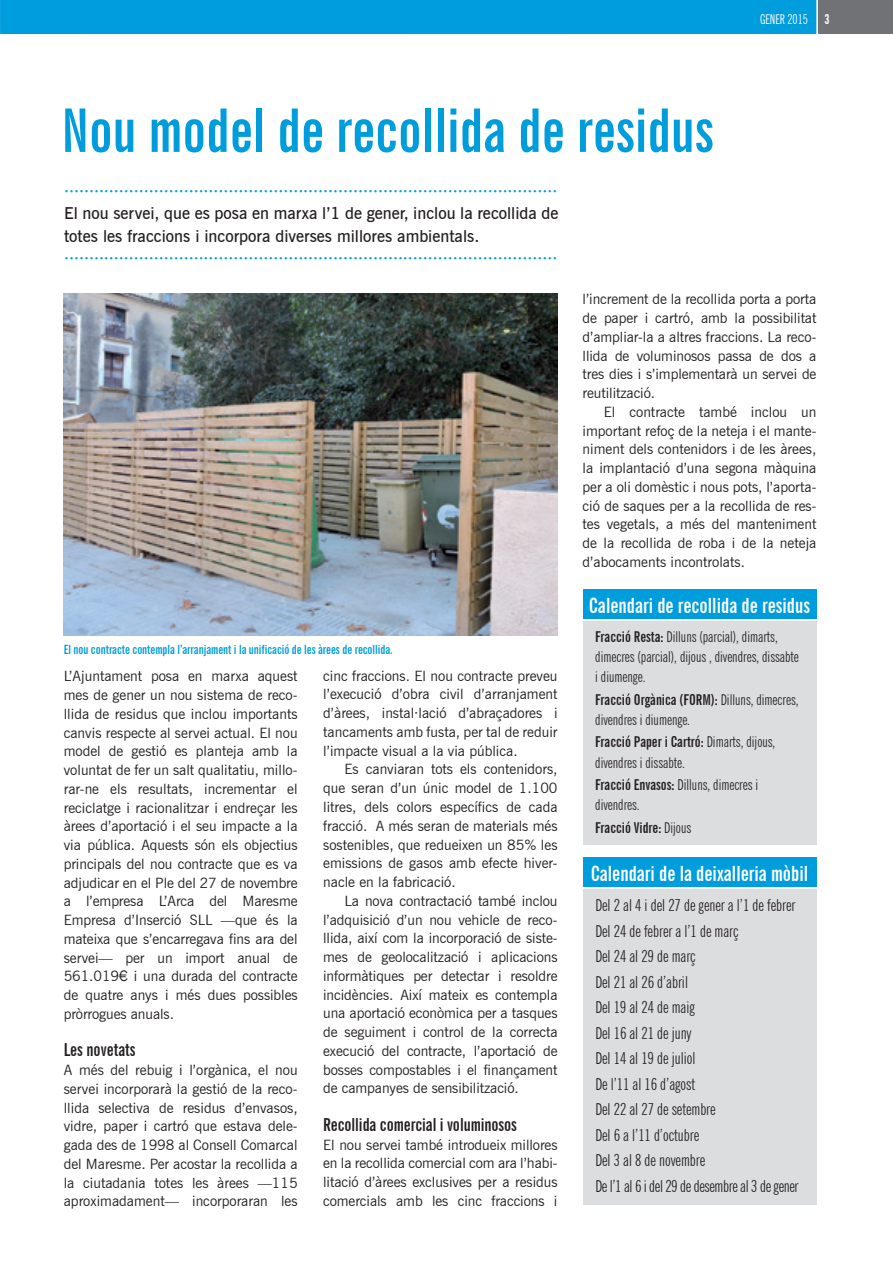
<style>
.page{position:relative;width:893px;height:1263px;background:#fff}
.page>*{position:absolute;margin:0;border:0;box-sizing:border-box;transform-origin:0 0}
.t1{font:700 extra-condensed 60px "News Gothic BT";color:#009ddc}
.t2{font:700 extra-condensed 21px "News Gothic BT";color:#fff}
.t3{font:700 extra-condensed 18px "News Gothic BT";letter-spacing:-.005em;color:#231f20}
.t4{font:extra-condensed 16.5px/25.5px "News Gothic BT";color:#231f20}
.t5{font:600 16.5px "News Gothic BT";color:#009ddc}
.t6{font:600 16.5px/22.5px "News Gothic BT";color:#231f20}
.t7{font:extra-condensed 15px/20.2px "News Gothic BT";color:#231f20}
.t8{font:700 extra-condensed 15px "News Gothic BT";color:#231f20}
.t9{font:14.25px/18.8px "News Gothic BT";color:#231f20;text-align:justify}
.t10{font:extra-condensed 13.5px "News Gothic BT";color:#fff}
.t11{font:700 extra-condensed 12.75px "News Gothic BT";letter-spacing:-.005em;color:#009ddc}
.s1{font-weight:700}
.s2{font-family:"News Gothic"}
.s3{font-weight:400}
</style>
<div class="page">
<div style="left:818px;top:0;width:75px;height:34px;background:#717275"></div>
<div style="left:0;top:0;width:816px;height:34px;background:#009ddc"></div>
<img style="left:64px;top:293px;width:493px;height:343px">
<div style="left:583px;top:857px;width:233px;height:30px;background:#009ddc"></div>
<div style="left:583px;top:889px;width:233px;height:315px;background:#dcdddf"></div>
<div style="left:583px;top:589px;width:233px;height:30px;background:#009ddc"></div>
<div style="left:583px;top:621px;width:233px;height:223px;background:#dcdddf"></div>
<h1 class="t1" style="left:62px;top:94px;width:654px">Nou model de recollida de residus</h1>
<p class="t5" style="left:64px;top:181px;width:495px">···································································································</p>
<p class="t6" style="left:64px;top:202px;width:496px">El nou servei, que es posa en marxa l’1 de gener, inclou la recollida de totes les fraccions i incorpora diverses millores ambientals.</p>
<p class="t5" style="left:64px;top:248px;width:495px">···································································································</p>
<p class="t10" style="left:760px;top:11px;width:71px">GENER 2015 <span class="s1">3</span></p>
<p class="t11" style="left:64px;top:642px;width:331px">El nou contracte contempla l’arranjament i la unificació de les àrees de recollida.</p>
<p class="t9" style="left:64px;top:667px;width:235px">L’Ajuntament posa en marxa aquest mes de gener un nou sistema de reco&shy;llida de residus que inclou importants canvis respecte al servei actual. El nou model de gestió es planteja amb la voluntat de fer un salt qualitatiu, millo&shy;rar-ne els resultats, incrementar el reciclatge i racionalitzar i endreçar les àrees d’aportació i el seu impacte a la via pública. Aquests són els objectius principals del nou contracte que es va adjudicar en el Ple del 27 de novembre a l’empresa L’Arca del Maresme Empresa d’Inserció SLL —que és la mateixa que s’encarregava fins ara del servei— per un import anual de 561.019<span class="s2">€</span> i una durada del contracte de quatre anys i més dues possibles pròrrogues anuals.</p>
<p class="t3" style="left:64px;top:1039px;width:73px">Les novetats</p>
<p class="t9" style="left:64px;top:1061px;width:235px">A més del rebuig i l’orgànica, el nou servei incorporarà la gestió de la reco&shy;llida selectiva de residus d’envasos, vidre, paper i cartró que estava dele&shy;gada des de 1998 al Consell Comarcal del Maresme. Per acostar la recollida a la ciutadania totes les àrees —115 aproximadament— incorporaran les</p>
<p class="t9" style="left:323px;top:666px;width:236px">cinc fraccions. El nou contracte preveu l’execució d’obra civil d’arranjament d’àrees, instal·lació d’abraçadores i tancaments amb fusta, per tal de reduir l’impacte visual a la via pública.</p>
<p class="t9" style="left:323px;top:760px;width:236px;text-indent:21px">Es canviaran tots els contenidors, que seran d’un únic model de 1.100 litres, dels colors específics de cada fracció. A més seran de materials més sostenibles, que redueixen un 85% les emissions de gasos amb efecte hiver&shy;nacle en la fabricació.</p>
<p class="t9" style="left:323px;top:891px;width:236px;text-indent:21px">La nova contractació també inclou l’adquisició d’un nou vehicle de reco&shy;llida, així com la incorporació de siste&shy;mes de geolocalització i aplicacions informàtiques per detectar i resoldre incidències. Així mateix es contempla una aportació econòmica per a tasques de seguiment i control de la correcta execució del contracte, l’aportació de bosses compostables i el finançament de campanyes de sensibilització.</p>
<p class="t3" style="left:323px;top:1113px;width:195px">Recollida comercial i voluminosos</p>
<p class="t9" style="left:323px;top:1135px;width:236px">El nou servei també introdueix millores en la recollida comercial com ara l’habi&shy;litació d’àrees exclusives per a residus comercials amb les cinc fraccions i</p>
<p class="t9" style="left:583px;top:290px;width:235px">l’increment de la recollida porta a porta de paper i cartró, amb la possibilitat d’ampliar-la a altres fraccions. La reco&shy;llida de voluminosos passa de dos a tres dies i s’implementarà un servei de reutilització.</p>
<p class="t9" style="left:583px;top:402px;width:235px;text-indent:21px">El contracte també inclou un important refoç de la neteja i el mante&shy;niment dels contenidors i de les àrees, la implantació d’una segona màquina per a oli domèstic i nous pots, l’aporta&shy;ció de saques per a la recollida de res&shy;tes vegetals, a més del manteniment de la recollida de roba i de la neteja d’abocaments incontrolats.</p>
<h2 class="t2" style="left:589px;top:592px;width:223px">Calendari de recollida de residus</h2>
<p class="t7" style="left:595px;top:626px;width:205px"><span class="s1">Fracció Resta:</span> Dilluns (parcial), dimarts, dimecres (parcial), dijous , divendres, dissabte i diumenge.</p>
<p class="t7" style="left:595px;top:689px;width:205px"><span class="s1">Fracció Orgànica (FORM):</span> Dilluns, dimecres, divendres i diumenge.</p>
<p class="t7" style="left:595px;top:732px;width:182px"><span class="s1">Fracció Paper i Cartró:</span> Dimarts, dijous, divendres i dissabte.</p>
<p class="t7" style="left:595px;top:775px;width:164px"><span class="s1">Fracció Envasos:</span> Dilluns, dimecres i divendres.</p>
<p class="t8" style="left:595px;top:818px;width:97px">Fracció Vidre: <span class="s3">Dijous</span></p>
<h2 class="t2" style="left:591px;top:860px;width:219px">Calendari de la deixalleria mòbil</h2>
<p class="t4" style="left:595px;top:892px;width:205px">Del 2 al 4 i del 27 de gener a l’1 de febrer<br>Del 24 de febrer a l’1 de març<br>Del 24 al 29 de març<br>Del 21 al 26 d’abril<br>Del 19 al 24 de maig<br>Del 16 al 21 de juny<br>Del 14 al 19 de juliol<br>De l’11 al 16 d’agost<br>Del 22 al 27 de setembre<br>Del 6 a l’11 d’octubre<br>Del 3 al 8 de novembre<br>De l’1 al 6 i del 29 de desembre al 3 de gener</p>
</div>
